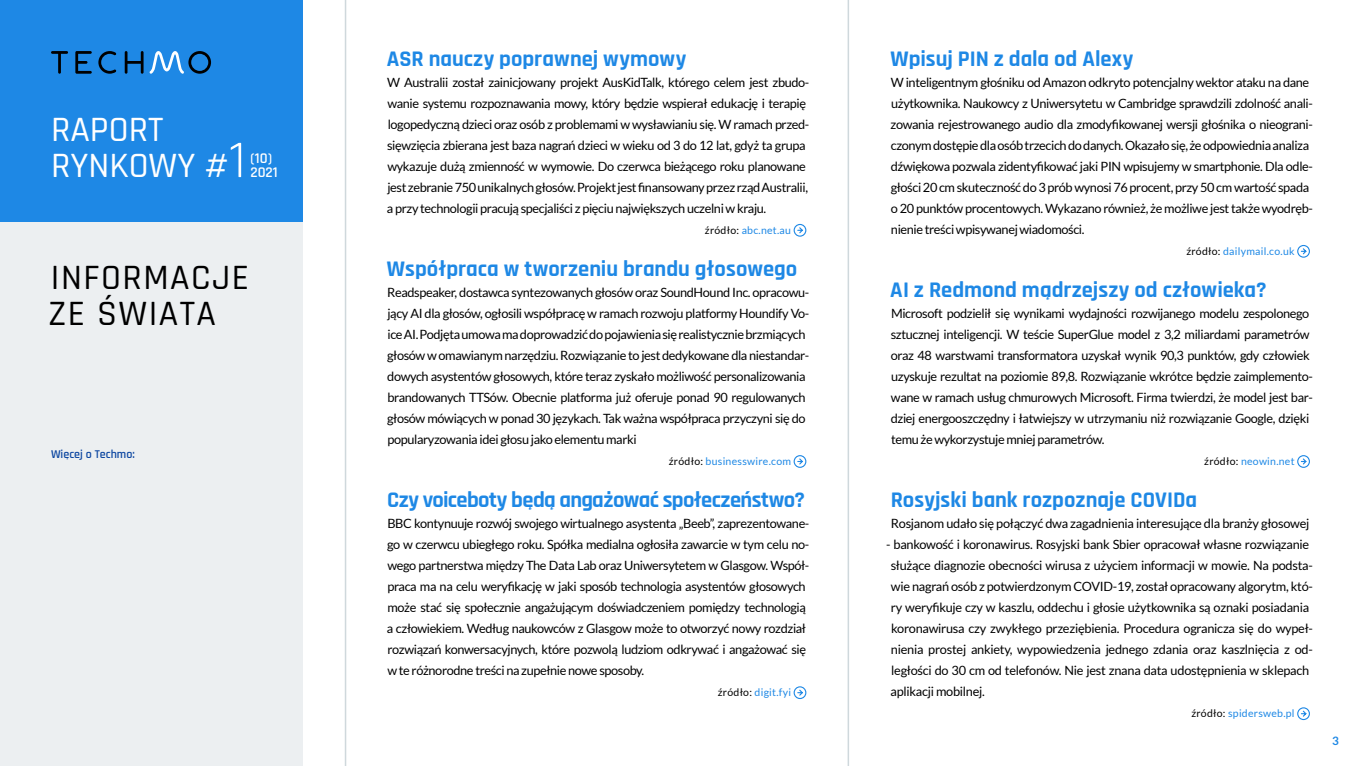
<style>
.page{position:relative;width:1361px;height:766px;background:#fff}
.page>*{position:absolute;margin:0;border:0;box-sizing:border-box;transform-origin:0 0}
.t1{font:500 36px/36px "Rajdhani";letter-spacing:.04em;color:#000}
.t2{font:500 36px/36px "Rajdhani";color:#fff}
.t3{font:700 22.5px "Rajdhani";color:#1e88e5}
.t4{font:700 22.5px "Rajdhani";letter-spacing:-.025em;color:#1e88e5}
.t5{font:600 14.85px/13.6px "Rajdhani";color:#fff}
.t6{font:12.75px/21px "Lato";letter-spacing:-.03em;color:#000}
.t7{font:600 12px "Rajdhani";color:#0d47a1}
.t8{font:700 11.7px "Lato";color:#1e88e5}
.t9{font:10.5px "Lato";letter-spacing:.025em;color:#1e88e5}
.s1{font-weight:400;font-size:53.25px}
.s2{color:#000}
</style>
<div class="page">
<div style="left:0;top:0;width:303px;height:765px;background:#eceff1"></div>
<hr style="left:345px;top:0;width:1px;height:765px;background:#cfd8dc">
<hr style="left:847px;top:0;width:2px;height:765px;background:#cfd8dc">
<div style="left:0;top:0;width:303px;height:221px;background:#1e88e5"></div>
<svg style="left:51px;top:51px;width:17px;height:23px"></svg>
<svg style="left:75px;top:51px;width:17px;height:23px"></svg>
<svg style="left:98px;top:51px;width:18px;height:23px"></svg>
<svg style="left:125px;top:51px;width:86px;height:23px"></svg>
<svg style="left:793px;top:223px;width:14px;height:14px"></svg>
<svg style="left:793px;top:455px;width:14px;height:13px"></svg>
<svg style="left:793px;top:686px;width:14px;height:13px"></svg>
<svg style="left:1297px;top:244px;width:13px;height:14px"></svg>
<svg style="left:1297px;top:455px;width:13px;height:13px"></svg>
<svg style="left:1297px;top:707px;width:13px;height:13px"></svg>
<h1 class="t2" style="left:51px;top:113px;width:196px">RAPORT<br>RYNKOWY #<span class="s1">1</span></h1>
<p class="t5" style="left:250px;top:152px;width:29px">(10)<br>2021</p>
<h1 class="t1" style="left:49px;top:260px;width:202px">INFORMACJE<br>ZE ŚWIATA</h1>
<p class="t7" style="left:51px;top:447px;width:85px">Więcej o Techmo:</p>
<h2 class="t3" style="left:387px;top:45px;width:301px">ASR nauczy poprawnej wymowy</h2>
<p class="t6" style="left:387px;top:71px;width:424px">W Australii został zainicjowany projekt AusKidTalk, którego celem jest zbudo&shy;wanie systemu rozpoznawania mowy, który będzie wspierał edukację i terapię logopedyczną dzieci oraz osób z problemami w wysławianiu się. W ramach przed&shy;sięwzięcia zbierana jest baza nagrań dzieci w wieku od 3 do 12 lat, gdyż ta grupa wykazuje dużą zmienność w wymowie. Do czerwca bieżącego roku planowane jest zebranie 750 unikalnych głosów. Projekt jest finansowany przez rząd Australii, a przy technologii pracują specjaliści z pięciu największych uczelni w kraju.</p>
<p class="t9" style="left:705px;top:224px;width:88px"><span class="s2">źródło:</span> abc.net.au</p>
<h2 class="t3" style="left:387px;top:255px;width:412px">Współpraca w tworzeniu brandu głosowego</h2>
<p class="t6" style="left:387px;top:281px;width:424px">Readspeaker, dostawca syntezowanych głosów oraz SoundHound Inc. opracowu&shy;jący AI dla głosów, ogłosili współpracę w ramach rozwoju platformy Houndify Vo&shy;ice AI. Podjęta umowa ma doprowadzić do pojawienia się realistycznie brzmiących głosów w omawianym narzędziu. Rozwiązanie to jest dedykowane dla niestandar&shy;dowych asystentów głosowych, które teraz zyskało możliwość personalizowania brandowanych TTSów. Obecnie platforma już oferuje ponad 90 regulowanych głosów mówiących w ponad 30 językach. Tak ważna współpraca przyczyni się do popularyzowania idei głosu jako elementu marki</p>
<p class="t9" style="left:669px;top:455px;width:124px"><span class="s2">źródło:</span> businesswire.com</p>
<h2 class="t4" style="left:387px;top:486px;width:419px">Czy voiceboty będą angażować społeczeństwo?</h2>
<p class="t6" style="left:387px;top:512px;width:424px">BBC kontynuuje rozwój swojego wirtualnego asystenta „Beeb”, zaprezentowane&shy;go w czerwcu ubiegłego roku. Spółka medialna ogłosiła zawarcie w tym celu no&shy;wego partnerstwa między The Data Lab oraz Uniwersytetem w Glasgow. Współ&shy;praca ma na celu weryfikację w jaki sposób technologia asystentów głosowych może stać się społecznie angażującym doświadczeniem pomiędzy technologią a człowiekiem. Według naukowców z Glasgow może to otworzyć nowy rozdział rozwiązań konwersacyjnych, które pozwolą ludziom odkrywać i angażować się w te różnorodne treści na zupełnie nowe sposoby.</p>
<p class="t9" style="left:718px;top:686px;width:75px"><span class="s2">źródło:</span> digit.fyi</p>
<h2 class="t3" style="left:890px;top:45px;width:244px">Wpisuj PIN z dala od Alexy</h2>
<p class="t6" style="left:890px;top:71px;width:424px">W inteligentnym głośniku od Amazon odkryto potencjalny wektor ataku na dane użytkownika. Naukowcy z Uniwersytetu w Cambridge sprawdzili zdolność anali&shy;zowania rejestrowanego audio dla zmodyfikowanej wersji głośnika o nieograni&shy;czonym dostępie dla osób trzecich do danych. Okazało się, że odpowiednia analiza dźwiękowa pozwala zidentyfikować jaki PIN wpisujemy w smartphonie. Dla odle&shy;głości 20 cm skuteczność do 3 prób wynosi 76 procent, przy 50 cm wartość spada o 20 punktów procentowych. Wykazano również, że możliwe jest także wyodręb&shy;nienie treści wpisywanej wiadomości.</p>
<p class="t9" style="left:1186px;top:245px;width:110px"><span class="s2">źródło:</span> dailymail.co.uk</p>
<h2 class="t3" style="left:890px;top:276px;width:378px">AI z Redmond mądrzejszy od człowieka?</h2>
<p class="t6" style="left:890px;top:302px;width:424px">Microsoft podzielił się wynikami wydajności rozwijanego modelu zespolonego sztucznej inteligencji. W teście SuperGlue model z 3,2 miliardami parametrów oraz 48 warstwami transformatora uzyskał wynik 90,3 punktów, gdy człowiek uzyskuje rezultat na poziomie 89,8. Rozwiązanie wkrótce będzie zaimplemento&shy;wane w ramach usług chmurowych Microsoft. Firma twierdzi, że model jest bar&shy;dziej energooszczędny i łatwiejszy w utrzymaniu niż rozwiązanie Google, dzięki temu że wykorzystuje mniej parametrów.</p>
<p class="t9" style="left:1204px;top:455px;width:92px"><span class="s2">źródło:</span> neowin.net</p>
<h2 class="t3" style="left:890px;top:486px;width:308px">Rosyjski bank rozpoznaje COVIDa</h2>
<p class="t6" style="left:891px;top:512px;width:420px">Rosjanom udało się połączyć dwa zagadnienia interesujące dla branży głosowej</p>
<p class="t6" style="left:890px;top:533px;width:424px;text-indent:-4px">- bankowość i koronawirus. Rosyjski bank Sbier opracował własne rozwiązanie służące diagnozie obecności wirusa z użyciem informacji w mowie. Na podsta&shy;wie nagrań osób z potwierdzonym COVID-19, został opracowany algorytm, któ&shy;ry weryfikuje czy w kaszlu, oddechu i głosie użytkownika są oznaki posiadania koronawirusa czy zwykłego przeziębienia. Procedura ogranicza się do wypeł&shy;nienia prostej ankiety, wypowiedzenia jednego zdania oraz kaszlnięcia z od&shy;ległości do 30 cm od telefonów. Nie jest znana data udostępnienia w sklepach aplikacji mobilnej.</p>
<p class="t9" style="left:1191px;top:707px;width:105px"><span class="s2">źródło:</span> spidersweb.pl</p>
<p class="t8" style="left:1332px;top:734px;width:8px">3</p>
</div>
